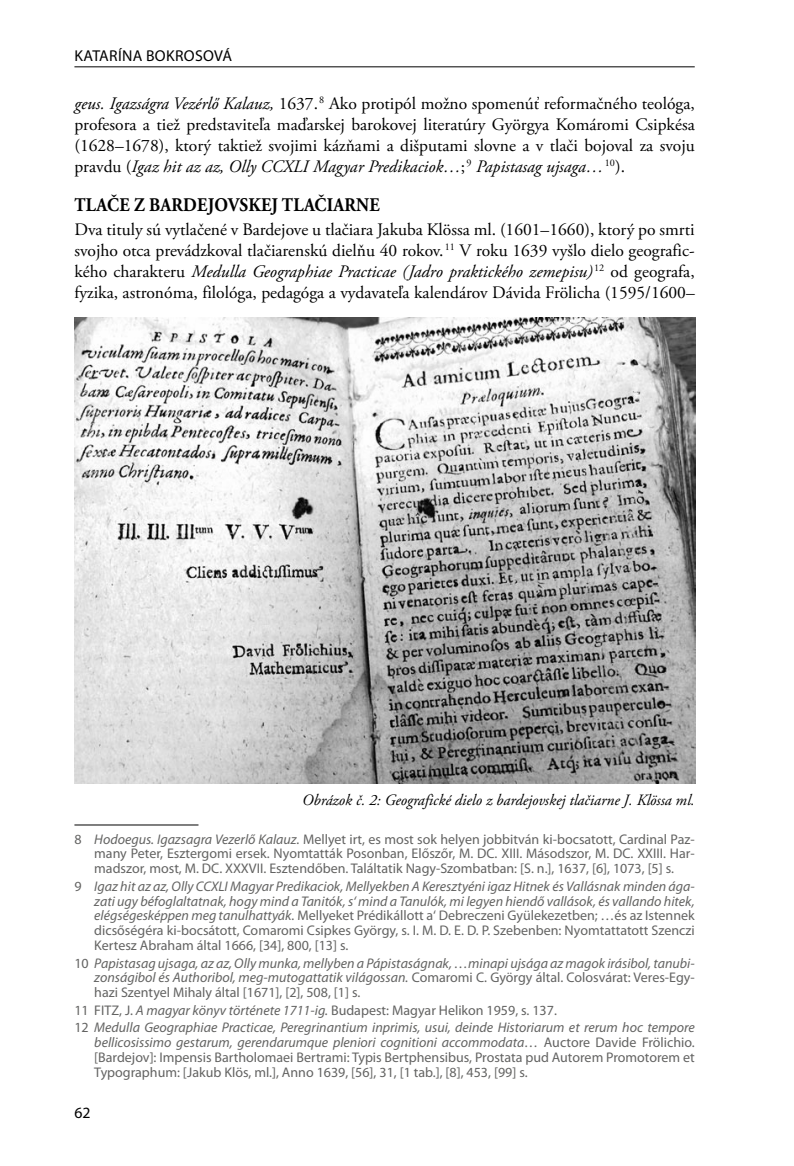
<style>
.page{position:relative;width:794px;height:1166px;background:#fff}
.page>*{position:absolute;margin:0;border:0;box-sizing:border-box;transform-origin:0 0}
.t1{font:700 19.25px "Adobe Garamond Pro";letter-spacing:.015em;color:#000;scale:.9 1}
.t2{font:17.5px/21px "Adobe Garamond Pro";color:#000;text-align:justify}
.t3{font:italic 15.75px "Adobe Garamond Pro";color:#000}
.t4{font:15.75px "Myriad Pro";color:#000}
.t5{font:italic 14px/14.9px "Myriad Pro";color:#636362;text-align:justify}
.t6{font:14px/14.9px "Myriad Pro";color:#636362;text-align:justify}
.s1{font-style:italic}
.s2{font-style:normal}
</style>
<div class="page">
<hr style="left:74px;top:66px;width:620px;height:1px;background:#000">
<hr style="left:74px;top:824px;width:124px;height:1px;background:#000">
<img style="left:74px;top:317px;width:621px;height:467px">
<p class="t4" style="left:75px;top:46px;width:19px">Katarína</p>
<p class="t4" style="left:146px;top:46px;width:20px">Bokrosová</p>
<p class="t2" style="left:74px;top:94px;width:622px"><span class="s1">geus. Igazságra Vezérlő Kalauz,</span> 1637.<sup>8</sup> Ako protipól možno spomenúť reformačného teológa, profesora a tiež predstaviteľa maďarskej barokovej literatúry Györgya Komáromi Csipkésa (1628–1678), ktorý taktiež svojimi kázňami a dišputami slovne a v tlači bojoval za svoju pravdu (<span class="s1">Igaz hit az az, Olly CCXLI Magyar Predikaciok…</span>;<sup>9</sup> <span class="s1">Papistasag ujsaga…</span><sup>10</sup>).</p>
<h1 class="t1" style="left:75px;top:193px;width:341px">TLAČE Z BARD EJOVS KEJ TLAČ IARNE</h1>
<p class="t2" style="left:74px;top:220px;width:622px">Dva tituly sú vytlačené v Bardejove u tlačiara Jakuba Klössa ml. (1601–1660), ktorý po smrti svojho otca prevádzkoval tlačiarenskú dielňu 40 rokov.<sup>11</sup> V roku 1639 vyšlo dielo geografic&shy;kého charakteru <span class="s1">Medulla Geographiae Practicae (Jadro praktického zemepisu)</span> <sup>12</sup> od geografa, fyzika, astronóma, filológa, pedagóga a vydavateľa kalendárov Dávida Frölicha (1595/1600–</p>
<p class="t3" style="left:302px;top:791px;width:394px">Obrázok č. 2: Geografické dielo z bardejovskej tlačiarne J. Klössa ml.</p>
<p class="t6" style="left:94px;top:831px;width:602px;text-indent:-20px">8 <span class="s1">Hodoegus. Igazsagra Vezerlő Kalauz.</span> Mellyet irt, es most sok helyen jobbitván ki-bocsatott, Cardinal Paz&shy;many Peter, Esztergomi ersek. Nyomtatták Posonban, Előszőr, M. DC. XIII. Másodszor, M. DC. XXIII. Har&shy;madszor, most, M. DC. XXXVII. Esztendőben. Találtatik Nagy-Szombatban: [S. n.], 1637, [6], 1073, [5] s.</p>
<p class="t5" style="left:94px;top:878px;width:602px;text-indent:-20px"><span class="s2">9</span> Igaz hit az az, Olly CCXLI Magyar Predikaciok, Mellyekben A Keresztyéni igaz Hitnek és Vallásnak minden ága&shy;zati ugy béfoglaltatnak, hogy mind a Tanitók, s‘ mind a Tanulók, mi legyen hiendő vallások, és vallando hitek, elégségesképpen meg tanulhattyák. <span class="s2">Mellyeket Prédikállott a‘ Debreczeni Gyülekezetben; …és az Istennek dicsőségéra ki-bocsátott, Comaromi Csipkes György, s. I. M. D. E. D. P. Szebenben: Nyomtattatott Szenczi Kertesz Abraham által 1666, [34], 800, [13] s.</span></p>
<p class="t5" style="left:94px;top:955px;width:602px;text-indent:-20px"><span class="s2">10</span> Papistasag ujsaga, az az, Olly munka, mellyben a Pápistaságnak, …minapi ujsága az magok irásibol, tanubi&shy;zonságibol és Authoribol, meg-mutogattatik világossan. <span class="s2">Comaromi C. György által. Colosvárat: Veres-Egy&shy;hazi Szentyel Mihaly által [1671], [2], 508, [1] s.</span></p>
<p class="t5" style="left:74px;top:1001px;width:622px;line-height:17.3px"><span class="s2">11 FITZ, J.</span> A magyar könyv története 1711-ig. <span class="s2">Budapest: Magyar Helikon 1959, s. 137.<br>12</span> Medulla Geographiae Practicae, Peregrinantium inprimis, usui, deinde Historiarum et rerum hoc tempore</p>
<p class="t6" style="left:94px;top:1034px;width:602px"><span class="s1">bellicosissimo gestarum, gerendarumque pleniori cognitioni accommodata…</span> Auctore Davide Frölichio. [Bardejov]: Impensis Bartholomaei Bertrami: Typis Bertphensibus, Prostata pud Autorem Promotorem et Typographum: [Jakub Klös, ml.], Anno 1639, [56], 31, [1 tab.], [8], 453, [99] s.</p>
<p class="t4" style="left:74px;top:1103px;width:18px">62</p>
</div>
